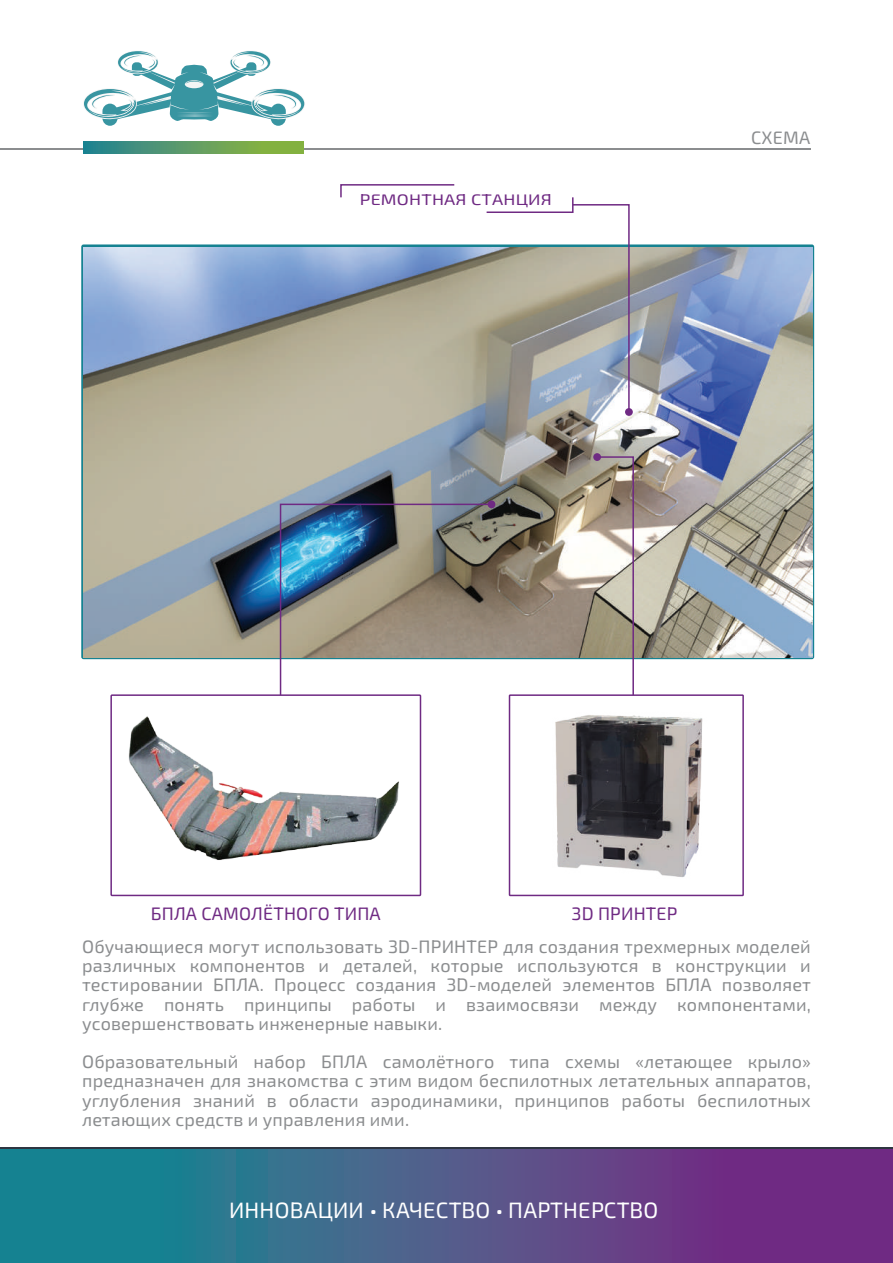
<style>
.page{position:relative;width:893px;height:1263px;background:#fff}
.page>*{position:absolute;margin:0;border:0;box-sizing:border-box;transform-origin:0 0}
.t1{font:22.2px "Exo 2";letter-spacing:.01em;color:#fff}
.t2{font:18px/19.2px "Exo 2";letter-spacing:.01em;color:#8b8d8f;text-align:justify}
.t3{font:18px "Exo 2";letter-spacing:.01em;color:#6f2a83}
.t4{font:15.3px "Exo 2";letter-spacing:.01em;color:#6f2a83;scale:1.18 1}
</style>
<div class="page">
<img style="left:84px;top:247px;width:728px;height:410px">
<div style="left:509px;top:694px;width:235px;height:202px;border:2px solid #6f2a83"></div>
<hr style="left:0;top:1147px;width:893px;height:2px;background:#2e3541">
<hr style="left:0;top:148px;width:810px;height:1px;background:#8b8d8f">
<svg style="left:102px;top:104px;width:16px;height:22px"></svg>
<svg style="left:271px;top:104px;width:15px;height:22px"></svg>
<svg style="left:84px;top:51px;width:221px;height:70px"></svg>
<svg style="left:0;top:1149px;width:893px;height:114px;background:#49588a"></svg>
<svg style="left:83px;top:141px;width:220px;height:13px;background:#5c9c64"></svg>
<img style="left:81px;top:645px;width:341px;height:252px">
<svg style="left:625px;top:408px;width:8px;height:8px"></svg>
<img style="left:508px;top:706px;width:236px;height:179px">
<img style="left:279px;top:503px;width:214px;height:194px">
<div style="left:488px;top:500px;width:7px;height:8px;background:#6f2a83;border-radius:50%"></div>
<svg style="left:485px;top:197px;width:145px;height:217px"></svg>
<svg style="left:340px;top:184px;width:115px;height:14px"></svg>
<svg style="left:595px;top:456px;width:40px;height:241px"></svg>
<div style="left:593px;top:453px;width:8px;height:8px;background:#6f2a83;border-radius:50%"></div>
<p class="t4" style="left:360px;top:189px;width:164px">РЕМОНТНАЯ СТАНЦИЯ</p>
<p class="t2" style="left:751px;top:127px;width:61px">СХЕМА</p>
<p class="t3" style="left:151px;top:901px;width:231px">БПЛА САМОЛЁТНОГО ТИПА</p>
<p class="t3" style="left:571px;top:901px;width:107px">3D ПРИНТЕР</p>
<p class="t2" style="left:82px;top:936px;width:730px">Обучающиеся могут использовать 3D-ПРИНТЕР для создания трехмерных моделей различных компонентов и деталей, которые используются в конструкции и тестировании БПЛА. Процесс создания 3D-моделей элементов БПЛА позволяет глубже понять принципы работы и взаимосвязи между компонентами, усовершенствовать инженерные навыки.</p>
<p class="t2" style="left:82px;top:1051px;width:730px">Образовательный набор БПЛА самолётного типа схемы «летающее крыло» предназначен для знакомства с этим видом беспилотных летательных аппаратов, углубления знаний в области аэродинамики, принципов работы беспилотных летающих средств и управления ими.</p>
<p class="t1" style="left:229px;top:1195px;width:431px">ИННОВАЦИИ • КАЧЕСТВО • ПАРТНЕРСТВО</p>
</div>
